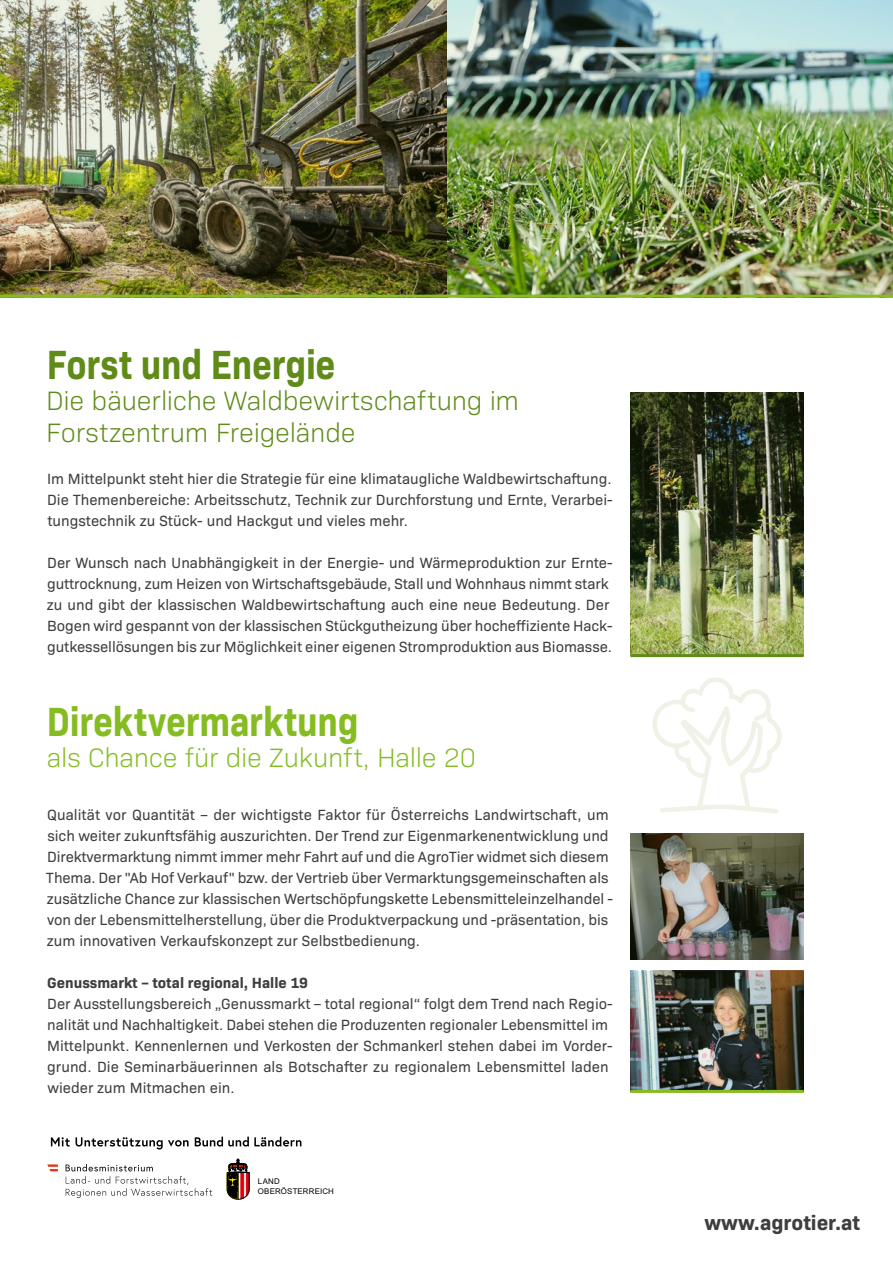
<style>
.page{position:relative;width:893px;height:1263px;background:#fff}
.page>*{position:absolute;margin:0;border:0;box-sizing:border-box;transform-origin:0 0}
.t1{font:700 41.4px "Bio Sans";letter-spacing:-.005em;color:#85bc22;scale:.87 1}
.t2{font:700 41.4px "Bio Sans";letter-spacing:-.005em;color:#608b19;scale:.87 1}
.t3{font:300 27px/31.5px "Bio Sans";letter-spacing:-.01em;color:#608b19}
.t4{font:300 27px "Bio Sans";letter-spacing:-.01em;color:#85bc22}
.t5{font:700 21px "Bio Sans";color:#3e3e3f}
.t6{font:15px/21px "Bio Sans";color:#3e3e3f}
.t7{font:700 15px "Bio Sans";color:#3e3e3f}
.t8{font:7.8px/9.8px "Arial";letter-spacing:.025em;color:#000}
</style>
<div class="page">
<svg style="left:652px;top:677px;width:130px;height:137px"></svg>
<img style="left:446px;top:0;width:447px;height:295px">
<img style="left:0;top:0;width:446px;height:295px">
<img style="left:630px;top:392px;width:174px;height:262px">
<hr style="left:630px;top:654px;width:174px;height:3px;background:#608b19">
<img style="left:630px;top:834px;width:174px;height:126px">
<img style="left:630px;top:971px;width:174px;height:119px">
<hr style="left:630px;top:1090px;width:174px;height:3px;background:#85bc22">
<svg style="left:66px;top:1164px;width:146px;height:34px"></svg>
<svg style="left:47px;top:1164px;width:11px;height:7px"></svg>
<svg style="left:51px;top:1137px;width:19px;height:9px"></svg>
<svg style="left:76px;top:1137px;width:113px;height:12px"></svg>
<svg style="left:195px;top:1137px;width:106px;height:9px"></svg>
<svg style="left:227px;top:1159px;width:22px;height:40px"></svg>
<hr style="left:0;top:295px;width:893px;height:3px;background:#85bc22">
<h1 class="t2" style="left:47px;top:333px;width:333px">Forst und Energie</h1>
<h2 class="t3" style="left:46px;top:383px;width:474px">Die bäuerliche Waldbewirtschaftung im<br>Forstzentrum Freigelände</h2>
<p class="t6" style="left:47px;top:467px;width:567px;text-align:justify">Im Mittelpunkt steht hier die Strategie für eine klimataugliche Waldbewirtschaftung.<br>Die Themenbereiche: Arbeitsschutz, Technik zur Durchforstung und Ernte, Verarbei&shy;tungstechnik zu Stück- und Hackgut und vieles mehr.</p>
<p class="t6" style="left:47px;top:551px;width:567px">Der Wunsch nach Unabhängigkeit in der Energie- und Wärmeproduktion zur Ernte&shy;guttrocknung, zum Heizen von Wirtschaftsgebäude, Stall und Wohnhaus nimmt stark zu und gibt der klassischen Waldbewirtschaftung auch eine neue Bedeutung. Der Bogen wird gespannt von der klassischen Stückgutheizung über hocheffiziente Hack&shy;gutkessellösungen bis zur Möglichkeit einer eigenen Stromproduktion aus Biomasse.</p>
<h1 class="t1" style="left:47px;top:690px;width:360px">Direktvermarktung</h1>
<h2 class="t4" style="left:47px;top:738px;width:431px">als Chance für die Zukunft, Halle 20</h2>
<p class="t6" style="left:46px;top:803px;width:568px">Qualität vor Quantität – der wichtigste Faktor für Österreichs Landwirtschaft, um sich weiter zukunftsfähig auszurichten. Der Trend zur Eigenmarkenentwicklung und Direktvermarktung nimmt immer mehr Fahrt auf und die AgroTier widmet sich diesem Thema. Der "Ab Hof Verkauf" bzw. der Vertrieb über Vermarktungsgemeinschaften als zusätzliche Chance zur klassischen Wertschöpfungskette Lebensmitteleinzelhandel - von der Lebensmittelherstellung, über die Produktverpackung und -präsentation, bis zum innovativen Verkaufskonzept zur Selbstbedienung.</p>
<p class="t7" style="left:47px;top:971px;width:263px">Genussmarkt – total regional, Halle 19</p>
<p class="t6" style="left:47px;top:992px;width:567px">Der Ausstellungsbereich „Genussmarkt – total regional“ folgt dem Trend nach Regio&shy;nalität und Nachhaltigkeit. Dabei stehen die Produzenten regionaler Lebensmittel im Mittelpunkt. Kennenlernen und Verkosten der Schmankerl stehen dabei im Vorder&shy;grund. Die Seminarbäuerinnen als Botschafter zu regionalem Lebensmittel laden wieder zum Mitmachen ein.</p>
<p class="t8" style="left:258px;top:1176px;width:78px">LAND<br>OBERÖSTERREICH</p>
<h3 class="t5" style="left:704px;top:1207px;width:157px">www.agrotier.at</h3>
</div>
